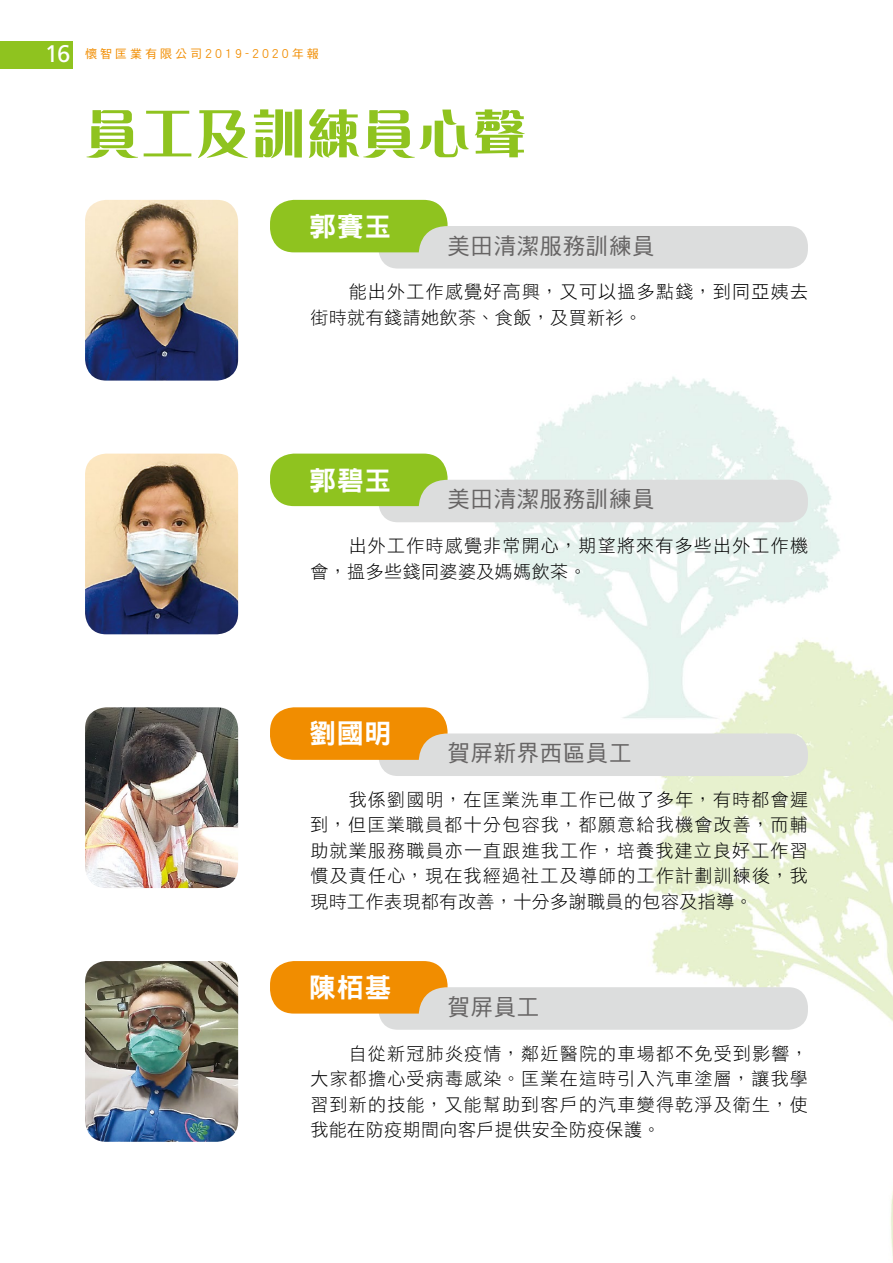
<style>
.page{position:relative;width:893px;height:1263px;background:#fff}
.page>*{position:absolute;margin:0;border:0;box-sizing:border-box;transform-origin:0 0}
.t1{font:800 54px "M Ellan HK";letter-spacing:.025em;color:#8fc31f}
.t2{font:27px "DF Hei HK W9";letter-spacing:.025em;color:#fff}
.t3{font:22.5px "DF Hei HK W5";letter-spacing:.025em;color:#666464}
.t4{font:18px/25.5px "DF Hei HK W3";letter-spacing:.07em;color:#000}
.t5{font:12px "DF Hei HK W5";letter-spacing:.25em;color:#f18d00}
.s1{font-family:"Frutiger";font-size:24px;color:#fff}
</style>
<div class="page">
<img style="left:0;top:41px;width:893px;height:1219px">
<div style="left:378px;top:226px;width:430px;height:43px;background:#dcdddd;border-radius:20px"></div>
<div style="left:378px;top:480px;width:430px;height:42px;background:#dcdddd;border-radius:20px"></div>
<div style="left:378px;top:733px;width:430px;height:43px;background:#dcdddd;border-radius:20px"></div>
<div style="left:378px;top:987px;width:430px;height:43px;background:#dcdddd;border-radius:20px"></div>
<svg style="left:270px;top:200px;width:178px;height:52px;background:#98c633"></svg>
<svg style="left:270px;top:454px;width:178px;height:52px;background:#98c633"></svg>
<svg style="left:270px;top:707px;width:178px;height:53px;background:#f0971a"></svg>
<svg style="left:270px;top:961px;width:178px;height:52px;background:#f09618"></svg>
<img style="left:85px;top:200px;width:153px;height:181px">
<img style="left:85px;top:454px;width:153px;height:180px">
<img style="left:85px;top:707px;width:153px;height:181px">
<img style="left:85px;top:961px;width:153px;height:181px">
<div style="left:0;top:41px;width:72px;height:27px;background:#8fc31f"></div>
<p class="t5" style="left:45px;top:48px;width:276px"><span class="s1">16</span> 懷智匡業有限公司2019-2020年報</p>
<h1 class="t1" style="left:85px;top:108px;width:443px">員工及訓練員心聲</h1>
<h2 class="t2" style="left:309px;top:212px;width:84px">郭賽玉</h2>
<p class="t3" style="left:448px;top:233px;width:209px">美田清潔服務訓練員</p>
<p class="t4" style="left:310px;top:279px;width:499px;text-indent:38px">能出外工作感覺好高興，又可以搵多點錢，到同亞姨去街時就有錢請她飲荼、食飯，及買新衫。</p>
<h2 class="t2" style="left:309px;top:465px;width:84px">郭碧玉</h2>
<p class="t3" style="left:448px;top:487px;width:209px">美田清潔服務訓練員</p>
<p class="t4" style="left:310px;top:532px;width:499px;text-indent:38px">出外工作時感覺非常開心，期望將來有多些出外工作機會，搵多些錢同婆婆及媽媽飲茶。</p>
<h2 class="t2" style="left:309px;top:719px;width:84px">劉國明</h2>
<p class="t3" style="left:448px;top:741px;width:185px">賀屏新界西區員工</p>
<p class="t4" style="left:310px;top:786px;width:499px;text-align:justify;text-indent:38px">我係劉國明，在匡業洗車工作已做了多年，有時都會遲到，但匡業職員都十分包容我，都願意給我機會改善，而輔助就業服務職員亦一直跟進我工作，培養我建立良好工作習慣及責任心，現在我經過社工及導師的工作計劃訓練後，我現時工作表現都有改善，十分多謝職員的包容及指導。</p>
<h2 class="t2" style="left:309px;top:973px;width:84px">陳栢基</h2>
<p class="t3" style="left:448px;top:995px;width:93px">賀屏員工</p>
<p class="t4" style="left:310px;top:1040px;width:499px;text-align:justify;text-indent:38px">自從新冠肺炎疫情，鄰近醫院的車場都不免受到影響，大家都擔心受病毒感染。匡業在這時引入汽車塗層，讓我學習到新的技能，又能幫助到客戶的汽車變得乾淨及衛生，使我能在防疫期間向客戶提供安全防疫保護。</p>
</div>
